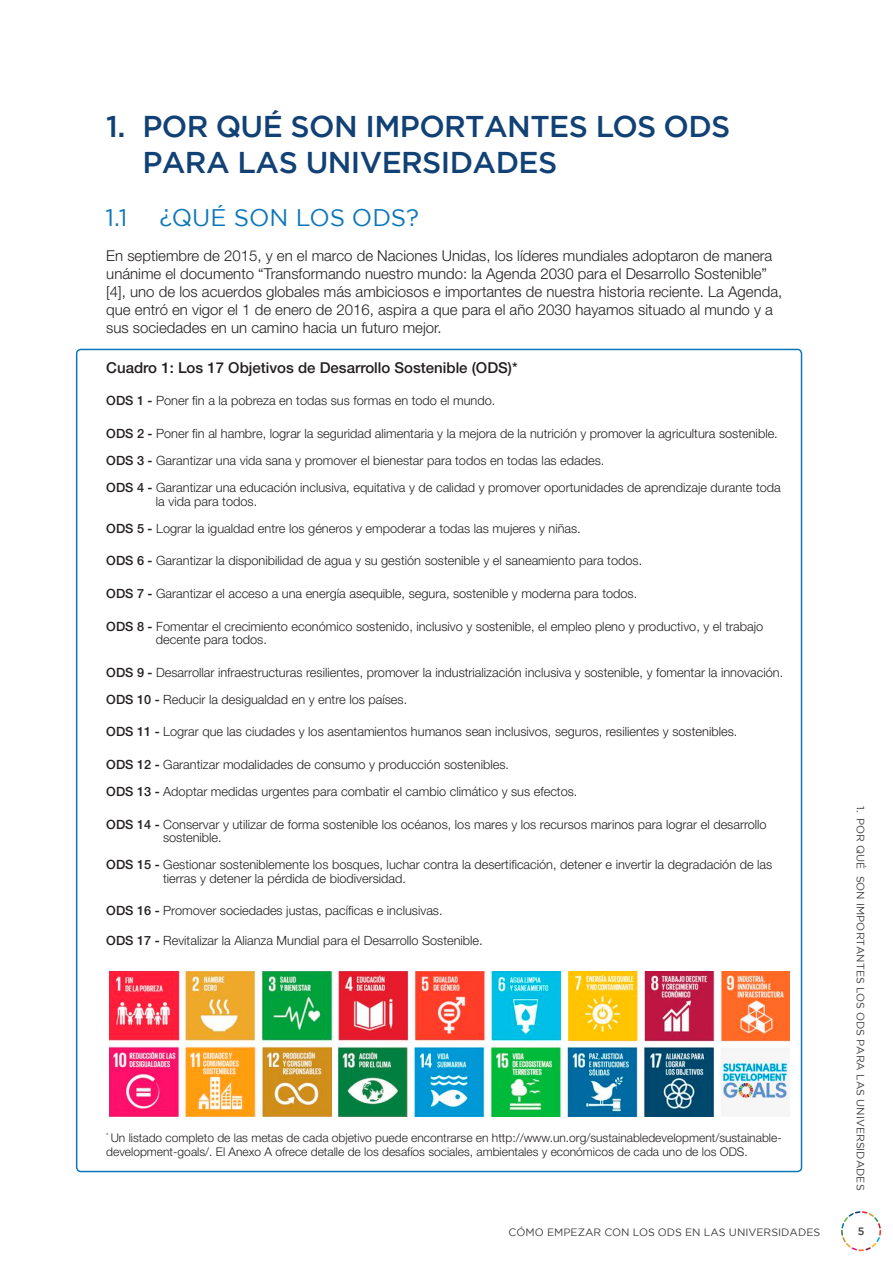
<style>
.page{position:relative;width:893px;height:1263px;background:#fff}
.page>*{position:absolute;margin:0;border:0;box-sizing:border-box;transform-origin:0 0}
.t1{font:500 30px/36px "Gotham";letter-spacing:-.02em;color:#114175}
.t2{font:24px "Gotham";color:#0d76bb}
.t3{font:300 15px/18px "Helvetica Neue LT Std";color:#231f20}
.t4{font:500 15px "Helvetica Neue LT Std";color:#231f20}
.t5{font:300 12.75px/27px "Helvetica Neue LT Std";color:#231f20}
.t6{font:300 12px/14.4px "Helvetica Neue LT Std";color:#231f20}
.t7{font:10.65px "Gotham";color:#3e3e3f}
.t8{font:500 10.65px "Gotham";color:#3e3e3f}
.s1{font-weight:500}
.s2{font-size:13.5px}
</style>
<div class="page">
<svg style="left:841px;top:1211px;width:40px;height:40px"></svg>
<img style="left:109px;top:971px;width:451px;height:78px">
<img style="left:568px;top:971px;width:222px;height:72px">
<img style="left:109px;top:1044px;width:222px;height:72px">
<img style="left:339px;top:1044px;width:451px;height:72px">
<h1 class="t1" style="left:142px;top:110px;width:589px;text-indent:-36px">1. POR QUÉ SON IMPORTANTES LOS ODS<br>PARA LAS UNIVERSIDADES</h1>
<h2 class="t2" style="left:105px;top:207px;width:23px">1.1</h2>
<h2 class="t2" style="left:159px;top:207px;width:261px">¿QUÉ SON LOS ODS?</h2>
<p class="t3" style="left:106px;top:246px;width:678px">En septiembre de 2015, y en el marco de Naciones Unidas, los líderes mundiales adoptaron de manera unánime el documento “Transformando nuestro mundo: la Agenda 2030 para el Desarrollo Sostenible” [4], uno de los acuerdos globales más ambiciosos e importantes de nuestra historia reciente. La Agenda, que entró en vigor el 1 de enero de 2016, aspira a que para el año 2030 hayamos situado al mundo y a sus sociedades en un camino hacia un futuro mejor.</p>
<p class="t4" style="left:106px;top:358px;width:413px">Cuadro 1: Los 17 Objetivos de Desarrollo Sostenible (ODS)*</p>
<p class="t5" style="left:106px;top:387px;width:390px"><span class="s1">ODS 1 -</span> Poner fin a la pobreza en todas sus formas en todo el mundo.</p>
<p class="t5" style="left:106px;top:420px;width:676px"><span class="s1">ODS 2 -</span> Poner fin al hambre, lograr la seguridad alimentaria y la mejora de la nutrición y promover la agricultura sostenible.<br><span class="s1">ODS 3 -</span> Garantizar una vida sana y promover el bienestar para todos en todas las edades.<br><span class="s1">ODS 4 -</span> Garantizar una educación inclusiva, equitativa y de calidad y promover oportunidades de aprendizaje durante toda</p>
<p class="t5" style="left:106px;top:487px;width:476px;text-indent:50px">la vida para todos.<br><span class="s1">ODS 5 -</span> Lograr la igualdad entre los géneros y empoderar a todas las mujeres y niñas.</p>
<p class="t5" style="left:106px;top:547px;width:537px"><span class="s1">ODS 6 -</span> Garantizar la disponibilidad de agua y su gestión sostenible y el saneamiento para todos.</p>
<p class="t5" style="left:106px;top:579px;width:532px"><span class="s1">ODS 7 -</span> Garantizar el acceso a una energía asequible, segura, sostenible y moderna para todos.</p>
<p class="t5" style="left:156px;top:619px;width:609px;line-height:13.5px;text-indent:-50px"><span class="s1">ODS 8 -</span> Fomentar el crecimiento económico sostenido, inclusivo y sostenible, el empleo pleno y productivo, y el trabajo decente para todos.</p>
<p class="t5" style="left:106px;top:658px;width:678px"><span class="s1">ODS 9 -</span> Desarrollar infraestructuras resilientes, promover la industrialización inclusiva y sostenible, y fomentar la innovación.<br><span class="s1">ODS 10 -</span> Reducir la desigualdad en y entre los países.</p>
<p class="t5" style="left:106px;top:718px;width:632px"><span class="s1">ODS 11 -</span> Lograr que las ciudades y los asentamientos humanos sean inclusivos, seguros, resilientes y sostenibles.</p>
<p class="t5" style="left:106px;top:751px;width:473px"><span class="s1">ODS 12 -</span> Garantizar modalidades de consumo y producción sostenibles.<br><span class="s1">ODS 13 -</span> Adoptar medidas urgentes para combatir el cambio climático y sus efectos.</p>
<p class="t5" style="left:163px;top:817px;width:605px;line-height:13.5px;text-indent:-57px"><span class="s1">ODS 14 -</span> Conservar y utilizar de forma sostenible los océanos, los mares y los recursos marinos para lograr el desarrollo sostenible.</p>
<p class="t5" style="left:163px;top:857px;width:611px;line-height:13.5px;text-indent:-57px"><span class="s1">ODS 15 -</span> Gestionar sosteniblemente los bosques, luchar contra la desertificación, detener e invertir la degradación de las tierras y detener la pérdida de biodiversidad.</p>
<p class="t5" style="left:106px;top:897px;width:338px"><span class="s1">ODS 16 -</span> Promover sociedades justas, pacíficas e inclusivas.</p>
<p class="t5" style="left:106px;top:927px;width:378px"><span class="s1">ODS 17 -</span> Revitalizar la Alianza Mundial para el Desarrollo Sostenible<span class="s2">.</span></p>
<p class="t6" style="left:106px;top:1130px;width:677px"><sup>*</sup> Un listado completo de las metas de cada objetivo puede encontrarse en http://www.un.org/sustainabledevelopment/sustainable&shy;development-goals/. El Anexo A ofrece detalle de los desafíos sociales, ambientales y económicos de cada uno de los ODS.</p>
<p class="t7" style="left:865px;top:806px;width:386px;rotate:90deg">1. POR QUÉ SON IMPORTANTES LOS ODS PARA LAS UNIVERSIDADES</p>
<p class="t7" style="left:509px;top:1228px;width:313px">CÓMO EMPEZAR CON LOS ODS EN LAS UNIVERSIDADES</p>
<p class="t8" style="left:858px;top:1227px;width:8px">5</p>
</div>
